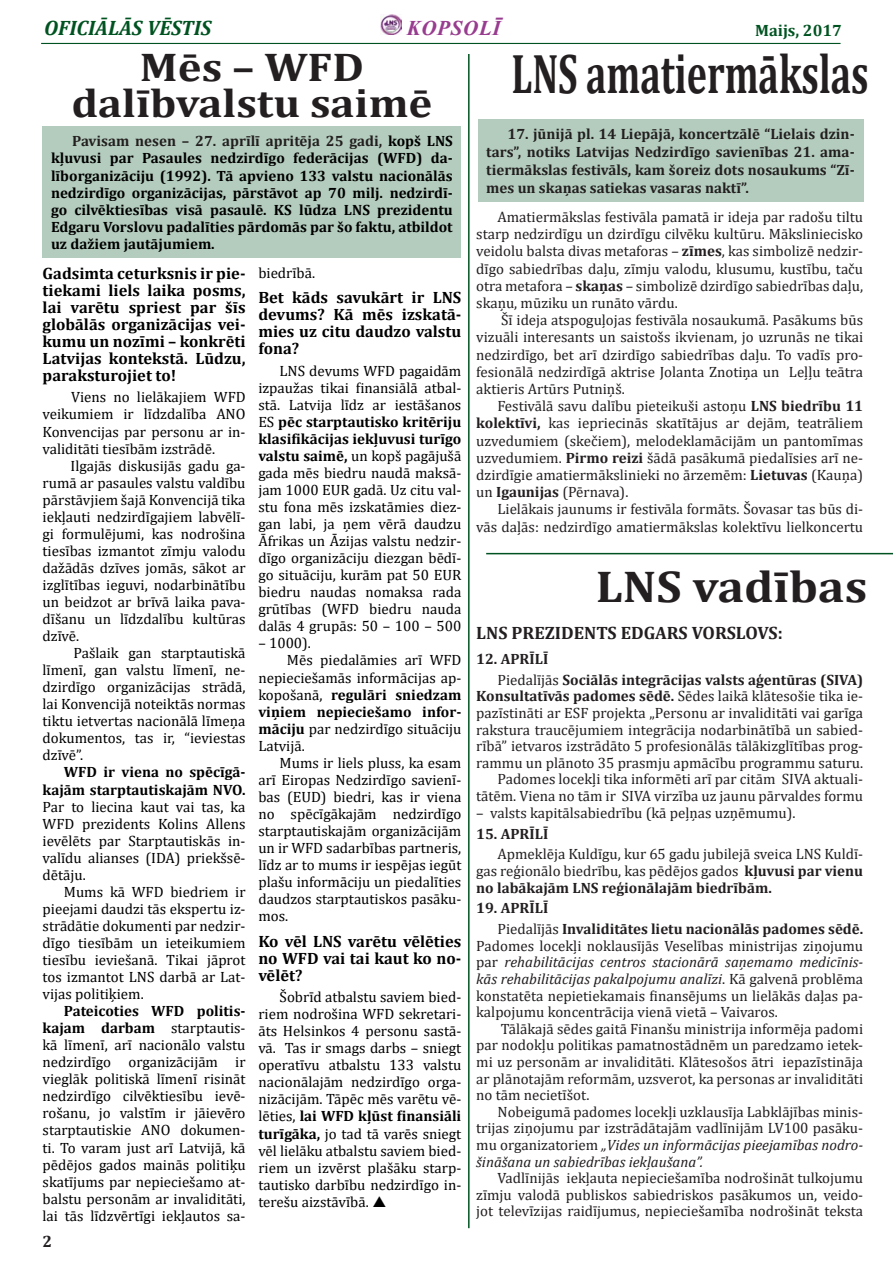
<style>
.page{position:relative;width:893px;height:1263px;background:#fff}
.page>*{position:absolute;margin:0;border:0;box-sizing:border-box;transform-origin:0 0}
.t1{font:700 56.1px "Cambria";color:#231f20;scale:.68 1}
.t2{font:700 44.85px "Cambria";color:#231f20;scale:1.1 1}
.t3{font:700 40.35px/35.8px "Cambria";color:#231f20;text-align:center;scale:1.11 1}
.t4{font:italic 700 21px "Cambria";color:#005321}
.t5{font:italic 700 21px "Times New Roman";letter-spacing:.035em;color:#983c8f}
.t6{font:700 18px "Cambria";color:#231f20}
.List_Paragraph{font:700 16.5px/17.1px "Cambria";color:#000;text-align:justify}
.t7{font:700 16.5px "Cambria";color:#005321}
.t8{font:700 16.5px "Cambria";color:#231f20}
.Parasts{font:15px/16.6px "Cambria";color:#231f20;text-align:justify}
.List_Paragraph-2{font:15px/17.1px "Cambria";color:#000;text-align:justify}
.t9{font:700 15px/17.2px "Cambria";color:#000;text-align:justify}
.Parasts-2{font:700 15px/18px "Cambria";color:#231f20;text-align:justify}
.s1{color:#231f20}
.s2{font-weight:700}
.s3{font-style:italic}
</style>
<div class="page">
<img style="left:381px;top:14px;width:20px;height:21px">
<hr style="left:41px;top:43px;width:799px;height:1px;background:#005321">
<hr style="left:468px;top:54px;width:2px;height:1174px;background:#005321">
<div style="left:43px;top:126px;width:418px;height:131px;background:#b3ccbd"></div>
<div style="left:478px;top:119px;width:385px;height:83px;background:#b3ccbd"></div>
<hr style="left:486px;top:553px;width:407px;height:1px;background:#005321">
<p class="t4" style="left:44px;top:13px;width:169px">OFICIĀLĀS VĒSTIS</p>
<p class="t5" style="left:407px;top:13px;width:95px">KOPSOLĪ</p>
<p class="t7" style="left:755px;top:18px;width:88px">Maijs, 2017</p>
<p class="t3" style="left:71px;top:48px;width:327px">Mēs – WFD dalībvalstu saimē</p>
<p class="t9" style="left:51px;top:132px;width:403px;text-indent:21px"><span class="s1">Pavisam nesen – 27. aprīlī apritēja 25 gadi,</span> kopš LNS kļuvusi par Pasaules nedzirdīgo federācijas (WFD) da&shy;līborganizāciju (1992). Tā apvieno 133 valstu nacionālās nedzirdīgo organizācijas, pārstāvot ap 70 milj. nedzirdī&shy;go cilvēktiesības visā pasaulē. KS lūdza LNS prezidentu Edgaru Vorslovu padalīties pārdomās par šo faktu, atbildot uz dažiem jautājumiem.</p>
<p class="List_Paragraph" style="left:43px;top:264px;width:204px">Gadsimta ceturksnis ir pie&shy;tiekami liels laika posms, lai varētu spriest par šīs globālās organizācijas vei&shy;kumu un nozīmi – konkrēti Latvijas kontekstā. Lūdzu, paraksturojiet to!</p>
<p class="List_Paragraph-2" style="left:43px;top:389px;width:205px;text-indent:28px">Viens no lielākajiem WFD veikumiem ir līdzdalība ANO Konvencijas par personu ar in&shy;validitāti tiesībām izstrādē.</p>
<p class="List_Paragraph-2" style="left:43px;top:457px;width:205px;text-indent:28px">Ilgajās diskusijās gadu ga&shy;rumā ar pasaules valstu valdību pārstāvjiem šajā Konvencijā tika iekļauti nedzirdīgajiem labvēlī&shy;gi formulējumi, kas nodrošina tiesības izmantot zīmju valodu dažādās dzīves jomās, sākot ar izglītības ieguvi, nodarbinātību un beidzot ar brīvā laika pava&shy;dīšanu un līdzdalību kultūras dzīvē.</p>
<p class="List_Paragraph-2" style="left:43px;top:644px;width:205px;text-indent:31px">Pašlaik gan starptautiskā līmenī, gan valstu līmenī, ne&shy;dzirdīgo organizācijas strādā, lai Konvencijā noteiktās normas tiktu ietvertas nacionālā līmeņa dokumentos, tas ir, “ieviestas dzīvē”.</p>
<p class="List_Paragraph-2" style="left:43px;top:764px;width:205px;text-indent:21px"><span class="s2">WFD ir viena no spēcīgā&shy;kajām starptautiskajām NVO.<br></span>Par to liecina kaut vai tas, ka WFD prezidents Kolins Allens ievēlēts par Starptautiskās in&shy;valīdu alianses (IDA) priekšsē&shy;dētāju.</p>
<p class="List_Paragraph-2" style="left:43px;top:883px;width:205px;text-indent:21px">Mums kā WFD biedriem ir pieejami daudzi tās ekspertu iz&shy;strādātie dokumenti par nedzir&shy;dīgo tiesībām un ieteikumiem tiesību ieviešanā. Tikai jāprot tos izmantot LNS darbā ar Lat&shy;vijas politiķiem.</p>
<p class="List_Paragraph-2" style="left:43px;top:1002px;width:205px;text-indent:21px"><span class="s2">Pateicoties WFD politis&shy;kajam darbam</span> starptautis&shy;kā līmenī, arī nacionālo valstu nedzirdīgo organizācijām ir vieglāk politiskā līmenī risināt nedzirdīgo cilvēktiesību ievē&shy;rošanu, jo valstīm ir jāievēro starptautiskie ANO dokumen&shy;ti. To varam just arī Latvijā, kā pēdējos gados mainās politiķu skatījums par nepieciešamo at&shy;balstu personām ar invaliditāti, lai tās līdzvērtīgi iekļautos sa-</p>
<p class="t8" style="left:43px;top:1229px;width:11px">2</p>
<p class="List_Paragraph-2" style="left:258px;top:264px;width:58px">biedrībā.</p>
<p class="List_Paragraph" style="left:258px;top:288px;width:204px">Bet kāds savukārt ir LNS devums? Kā mēs izskatā&shy;mies uz citu daudzo valstu fona?</p>
<p class="List_Paragraph-2" style="left:258px;top:362px;width:205px;text-indent:21px">LNS devums WFD pagaidām izpaužas tikai finansiālā atbal&shy;stā. Latvija līdz ar iestāšanos ES <span class="s2">pēc starptautisko kritēriju klasifikācijas iekļuvusi turīgo valstu saimē,</span> un kopš pagājušā gada mēs biedru naudā maksā&shy;jam 1000 EUR gadā. Uz citu val&shy;stu fona mēs izskatāmies diez&shy;gan labi, ja ņem vērā daudzu Āfrikas un Āzijas valstu nedzir&shy;dīgo organizāciju diezgan bēdī&shy;go situāciju, kurām pat 50 EUR biedru naudas nomaksa rada grūtības (WFD biedru nauda dalās 4 grupās: 50 – 100 – 500</p>
<p class="List_Paragraph-2" style="left:258px;top:635px;width:54px">– 1000).</p>
<p class="List_Paragraph-2" style="left:258px;top:652px;width:205px;text-indent:29px">Mēs piedalāmies arī WFD nepieciešamās informācijas ap&shy;kopošanā, <span class="s2">regulāri sniedzam viņiem nepieciešamo infor&shy;māciju</span> par nedzirdīgo situāciju Latvijā.</p>
<p class="List_Paragraph-2" style="left:258px;top:754px;width:205px;text-indent:21px">Mums ir liels pluss, ka esam arī Eiropas Nedzirdīgo savienī&shy;bas (EUD) biedri, kas ir viena no spēcīgākajām nedzirdīgo starptautiskajām organizācijām un ir WFD sadarbības partneris, līdz ar to mums ir iespējas iegūt plašu informāciju un piedalīties daudzos starptautiskos pasāku&shy;mos.</p>
<p class="List_Paragraph" style="left:258px;top:932px;width:204px">Ko vēl LNS varētu vēlēties no WFD vai tai kaut ko no&shy;vēlēt?</p>
<p class="List_Paragraph-2" style="left:258px;top:988px;width:204px;text-indent:21px">Šobrīd atbalstu saviem bied&shy;riem nodrošina WFD sekretari&shy;āts Helsinkos 4 personu sastā&shy;vā. Tas ir smags darbs – sniegt operatīvu atbalstu 133 valstu nacionālajām nedzirdīgo orga&shy;nizācijām. Tāpēc mēs varētu vē&shy;lēties, <span class="s2">lai WFD kļūst finansiāli turīgāka,</span> jo tad tā varēs sniegt vēl lielāku atbalstu saviem bied&shy;riem un izvērst plašāku starp&shy;tautisko darbību nedzirdīgo in&shy;terešu aizstāvībā.</p>
<p class="t1" style="left:511px;top:35px;width:527px">LNS amatiermākslas</p>
<p class="Parasts-2" style="left:486px;top:125px;width:370px;text-indent:21px">17. jūnijā pl. 14 Liepājā, koncertzālē “Lielais dzin&shy;tars”, notiks Latvijas Nedzirdīgo savienības 21. ama&shy;tiermākslas festivāls, kam šoreiz dots nosaukums “Zī&shy;mes un skaņas satiekas vasaras naktī”.</p>
<p class="Parasts" style="left:476px;top:208px;width:388px;line-height:17.2px;text-indent:21px">Amatiermākslas festivāla pamatā ir ideja par radošu tiltu starp nedzirdīgu un dzirdīgu cilvēku kultūru. Māksliniecisko veidolu balsta divas metaforas – <span class="s2">zīmes</span>, kas simbolizē nedzir&shy;dīgo sabiedrības daļu, zīmju valodu, klusumu, kustību, taču otra metafora – <span class="s2">skaņas</span> – simbolizē dzirdīgo sabiedrības daļu, skaņu, mūziku un runāto vārdu.</p>
<p class="Parasts" style="left:476px;top:311px;width:388px;line-height:17.2px;text-indent:25px">Šī ideja atspoguļojas festivāla nosaukumā. Pasākums būs vizuāli interesants un saistošs ikvienam, jo uzrunās ne tikai nedzirdīgo, bet arī dzirdīgo sabiedrības daļu. To vadīs pro&shy;fesionālā nedzirdīgā aktrise Jolanta Znotiņa un Leļļu teātra aktieris Artūrs Putniņš.</p>
<p class="Parasts" style="left:476px;top:397px;width:388px;line-height:17.2px;text-indent:21px">Festivālā savu dalību pieteikuši astoņu <span class="s2">LNS biedrību 11 kolektīvi,</span> kas iepriecinās skatītājus ar dejām, teatrāliem uzvedumiem (skečiem), melodeklamācijām un pantomīmas uzvedumiem. <span class="s2">Pirmo reizi</span> šādā pasākumā piedalīsies arī ne&shy;dzirdīgie amatiermākslinieki no ārzemēm: <span class="s2">Lietuvas</span> (Kauņa) un <span class="s2">Igaunijas</span> (Pērnava).</p>
<p class="Parasts" style="left:476px;top:501px;width:388px;line-height:17.2px;text-align:right">Lielākais jaunums ir festivāla formāts. Šovasar tas būs di&shy;vās daļās: nedzirdīgo amatiermākslas kolektīvu lielkoncertu</p>
<p class="t2" style="left:596px;top:555px;width:248px">LNS vadības</p>
<p class="t6" style="left:476px;top:620px;width:308px">LNS PREZIDENTS EDGARS VORSLOVS:</p>
<p class="Parasts-2" style="left:476px;top:649px;width:73px">12. APRĪLĪ</p>
<p class="Parasts" style="left:476px;top:671px;width:388px;text-indent:21px">Piedalījās <span class="s2">Sociālās integrācijas valsts aģentūras (SIVA)<br>Konsultatīvās padomes sēdē.</span> Sēdes laikā klātesošie tika ie&shy;pazīstināti ar ESF projekta „Personu ar invaliditāti vai garīga rakstura traucējumiem integrācija nodarbinātībā un sabied&shy;rībā” ietvaros izstrādāto 5 profesionālās tālākizglītības prog&shy;rammu un plānoto 35 prasmju apmācību programmu saturu.</p>
<p class="Parasts" style="left:476px;top:771px;width:388px;text-align:right">Padomes locekļi tika informēti arī par citām SIVA aktuali&shy;tātēm. Viena no tām ir SIVA virzība uz jaunu pārvaldes formu</p>
<p class="Parasts" style="left:476px;top:804px;width:321px">– valsts kapitālsabiedrību (kā peļņas uzņēmumu).</p>
<p class="Parasts-2" style="left:476px;top:824px;width:73px">15. APRĪLĪ</p>
<p class="Parasts" style="left:476px;top:846px;width:388px;text-indent:21px">Apmeklēja Kuldīgu, kur 65 gadu jubilejā sveica LNS Kuldī&shy;gas reģionālo biedrību, kas pēdējos gados <span class="s2">kļuvusi par vienu no labākajām LNS reģionālajām biedrībām.</span></p>
<p class="Parasts-2" style="left:476px;top:899px;width:73px">19. APRĪLĪ</p>
<p class="Parasts" style="left:476px;top:921px;width:388px;text-indent:21px">Piedalījās <span class="s2">Invaliditātes lietu nacionālās padomes sēdē.<br></span>Padomes locekļi noklausījās Veselības ministrijas ziņojumu par <span class="s3">rehabilitācijas centros stacionārā saņemamo medicīnis&shy;kās rehabilitācijas pakalpojumu analīzi</span>. Kā galvenā problēma konstatēta nepietiekamais finansējums un lielākās daļas pa&shy;kalpojumu koncentrācija vienā vietā – Vaivaros.</p>
<p class="Parasts" style="left:476px;top:1020px;width:388px;text-indent:24px">Tālākajā sēdes gaitā Finanšu ministrija informēja padomi par nodokļu politikas pamatnostādnēm un paredzamo ietek&shy;mi uz personām ar invaliditāti. Klātesošos ātri iepazīstināja ar plānotajām reformām, uzsverot, ka personas ar invaliditāti no tām necietīšot.</p>
<p class="Parasts" style="left:476px;top:1103px;width:388px;text-indent:21px">Nobeigumā padomes locekļi uzklausīja Labklājības minis&shy;trijas ziņojumu par izstrādātajām vadlīnijām LV100 pasāku&shy;mu organizatoriem <span class="s3">„Vides un informācijas pieejamības nodro&shy;šināšana un sabiedrības iekļaušana”.</span></p>
<p class="Parasts" style="left:476px;top:1170px;width:388px;text-indent:21px">Vadlīnijās iekļauta nepieciešamība nodrošināt tulkojumu zīmju valodā publiskos sabiedriskos pasākumos un, veido&shy;jot televīzijas raidījumus, nepieciešamība nodrošināt teksta</p>
</div>
